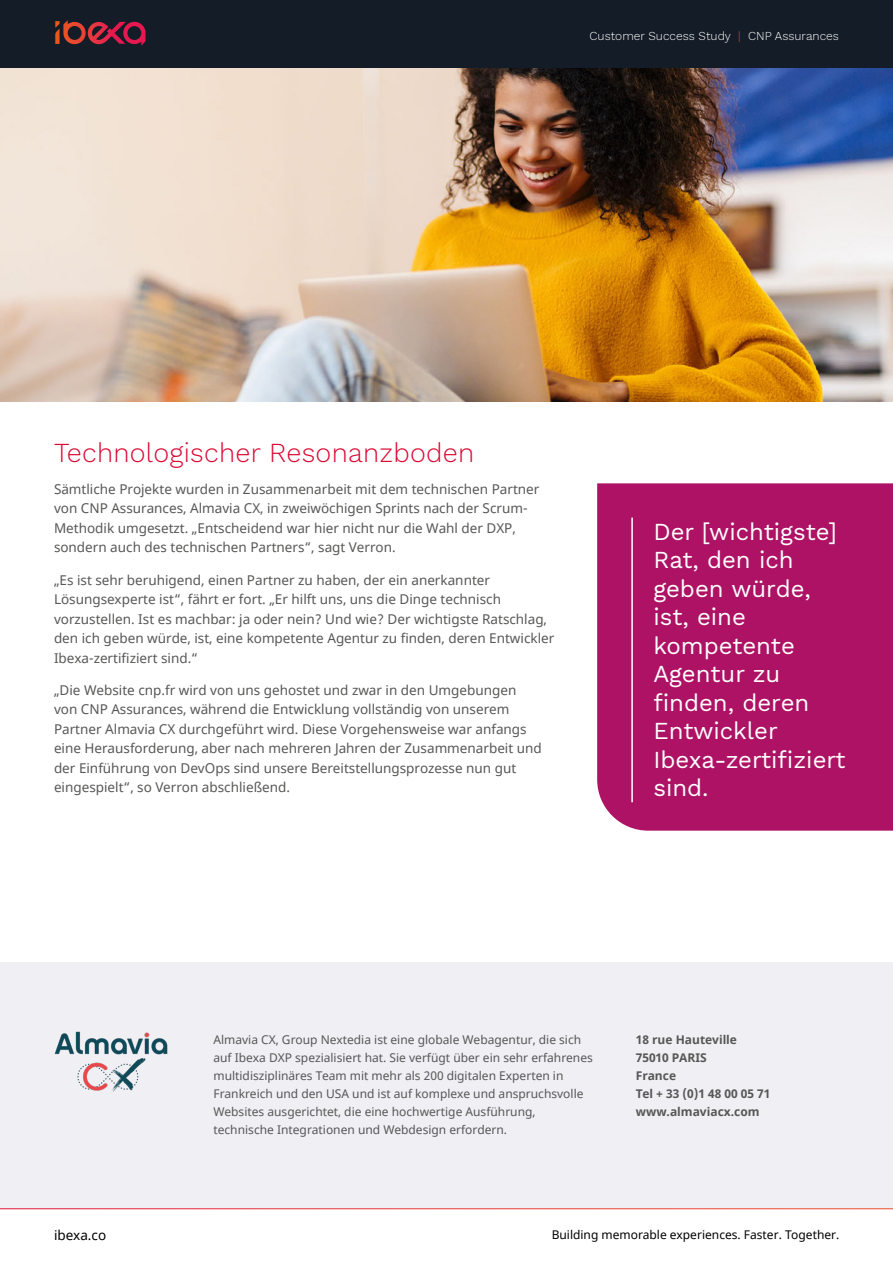
<style>
.page{position:relative;width:893px;height:1263px;background:#fff}
.page>*{position:absolute;margin:0;border:0;box-sizing:border-box;transform-origin:0 0}
.t1{font:300 27px "Work Sans";letter-spacing:.01em;color:#db0a33}
.t2{font:24px/28.5px "Work Sans";color:#fff}
.t3{font:13.5px/19.5px "Noto Sans";color:#575756}
.t4{font:13.5px "Noto Sans";color:#000}
.t5{font:12px/18px "Noto Sans";color:#575756}
.t6{font:700 12px/18px "Noto Sans";color:#575756}
.t7{font:12px "Noto Sans";color:#000}
.t8{font:300 12px "Work Sans";color:#fff}
.s1{color:#e84926}
</style>
<div class="page">
<div style="left:0;top:0;width:893px;height:68px;background:#141c27"></div>
<svg style="left:55px;top:20px;width:91px;height:26px"></svg>
<div style="left:0;top:962px;width:893px;height:246px;background:#efeff4"></div>
<img style="left:54px;top:1031px;width:113px;height:61px">
<div style="left:597px;top:483px;width:296px;height:348px;background:#ae1264"></div>
<hr style="left:631px;top:518px;width:2px;height:284px;background:#fff">
<img style="left:0;top:68px;width:893px;height:334px">
<p class="t8" style="left:590px;top:26px;width:251px">Customer Success Study <span class="s1">|</span> CNP Assurances</p>
<h1 class="t1" style="left:54px;top:432px;width:422px">Technologischer Resonanzboden</h1>
<p class="t3" style="left:54px;top:480px;width:487px">Sämtliche Projekte wurden in Zusammenarbeit mit dem technischen Partner von CNP Assurances, Almavia CX, in zweiwöchigen Sprints nach der Scrum-Methodik umgesetzt. „Entscheidend war hier nicht nur die Wahl der DXP, sondern auch des technischen Partners“, sagt Verron.</p>
<p class="t3" style="left:54px;top:570px;width:502px">„Es ist sehr beruhigend, einen Partner zu haben, der ein anerkannter Lösungsexperte ist“, fährt er fort. „Er hilft uns, uns die Dinge technisch vorzustellen. Ist es machbar: ja oder nein? Und wie? Der wichtigste Ratschlag, den ich geben würde, ist, eine kompetente Agentur zu finden, deren Entwickler Ibexa-zertifiziert sind.“</p>
<p class="t3" style="left:54px;top:681px;width:489px">„Die Website cnp.fr wird von uns gehostet und zwar in den Umgebungen von CNP Assurances, während die Entwicklung vollständig von unserem Partner Almavia CX durchgeführt wird. Diese Vorgehensweise war anfangs eine Herausforderung, aber nach mehreren Jahren der Zusammenarbeit und der Einführung von DevOps sind unsere Bereitstellungsprozesse nun gut eingespielt“, so Verron abschließend.</p>
<h2 class="t2" style="left:653px;top:516px;width:194px">Der [wichtigste]<br>Rat, den ich geben würde, ist, eine kompetente<br>Agentur zu finden, deren<br>Entwickler<br>Ibexa-zertifiziert sind.</h2>
<p class="t5" style="left:213px;top:1031px;width:381px">Almavia CX, Group Nextedia ist eine globale Webagentur, die sich auf Ibexa DXP spezialisiert hat. Sie verfügt über ein sehr erfahrenes multidisziplinäres Team mit mehr als 200 digitalen Experten in Frankreich und den USA und ist auf komplexe und anspruchsvolle Websites ausgerichtet, die eine hochwertige Ausführung, technische Integrationen und Webdesign erfordern.</p>
<p class="t6" style="left:636px;top:1031px;width:136px">18 rue Hauteville<br>75010 PARIS<br>France<br>Tel + 33 (0)1 48 00 05 71 www.almaviacx.com</p>
<p class="t4" style="left:54px;top:1225px;width:54px">ibexa.co</p>
<p class="t7" style="left:552px;top:1226px;width:289px">Building memorable experiences. Faster. Together.</p>
</div>
